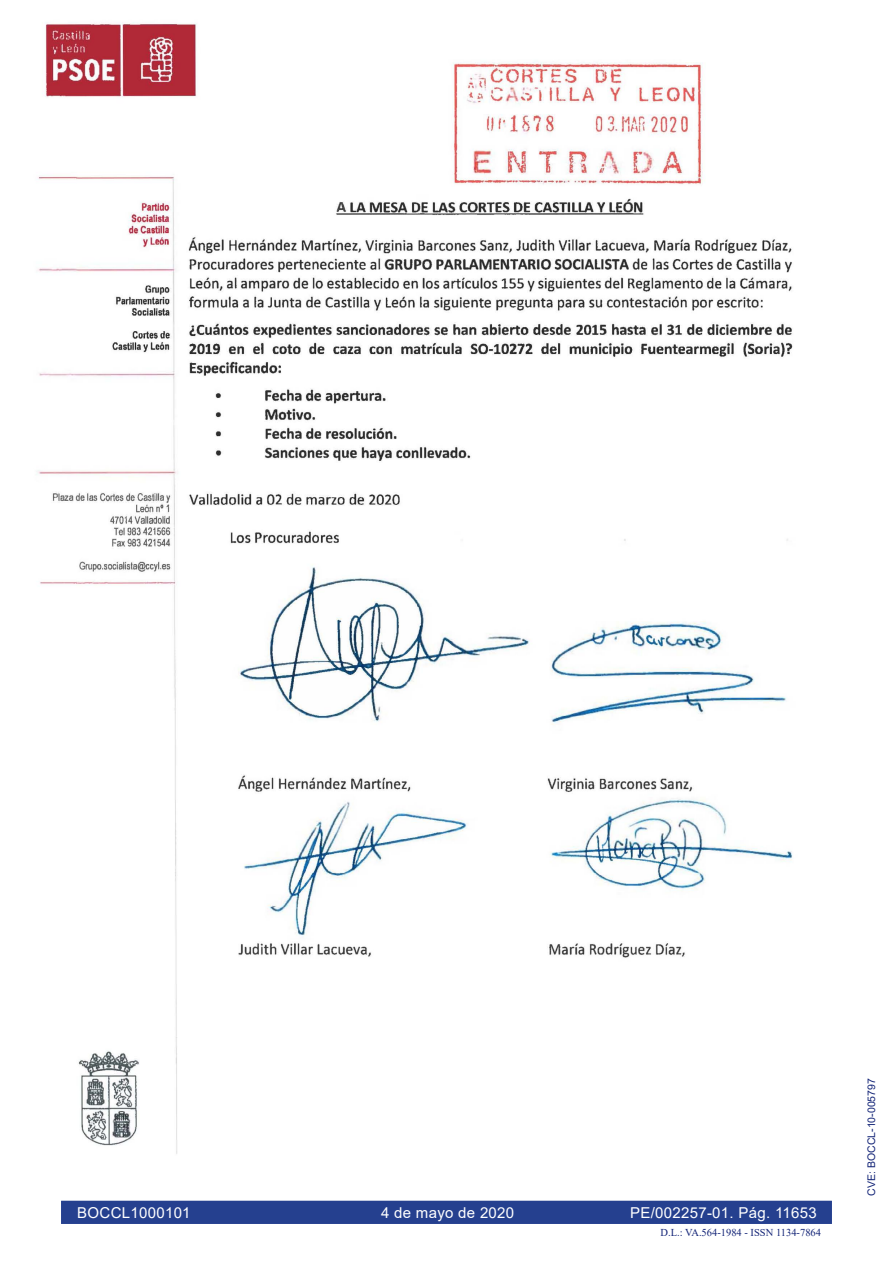
<style>
.page{position:relative;width:893px;height:1263px;background:#fff}
.page>*{position:absolute;margin:0;border:0;box-sizing:border-box;transform-origin:0 0}
.E_CVE{font:15px "Arial";letter-spacing:.02em;color:#fff}
.t1{font:10.5px "Times New Roman";color:#132477}
.t2{font:10.5px "Arial";color:#132477}
</style>
<div class="page">
<div style="left:60px;top:1200px;width:773px;height:25px;background:#25408f"></div>
<div style="left:60px;top:1199px;width:773px;height:26px;border:2px solid #fff"></div>
<img style="left:36px;top:22px;width:797px;height:1178px">
<p class="E_CVE" style="left:77px;top:1202px;width:115px">BOCCL1000101</p>
<p class="E_CVE" style="left:381px;top:1202px;width:135px">4 de mayo de 2020</p>
<p class="E_CVE" style="left:630px;top:1202px;width:188px">PE/002257-01. Pág. 11653</p>
<p class="t1" style="left:661px;top:1225px;width:162px">D.L.: VA.564-1984 - ISSN 1134-7864</p>
<p class="t2" style="left:864px;top:1195px;width:119px;rotate:-90deg">CVE: BOCCL-10-005797</p>
</div>
